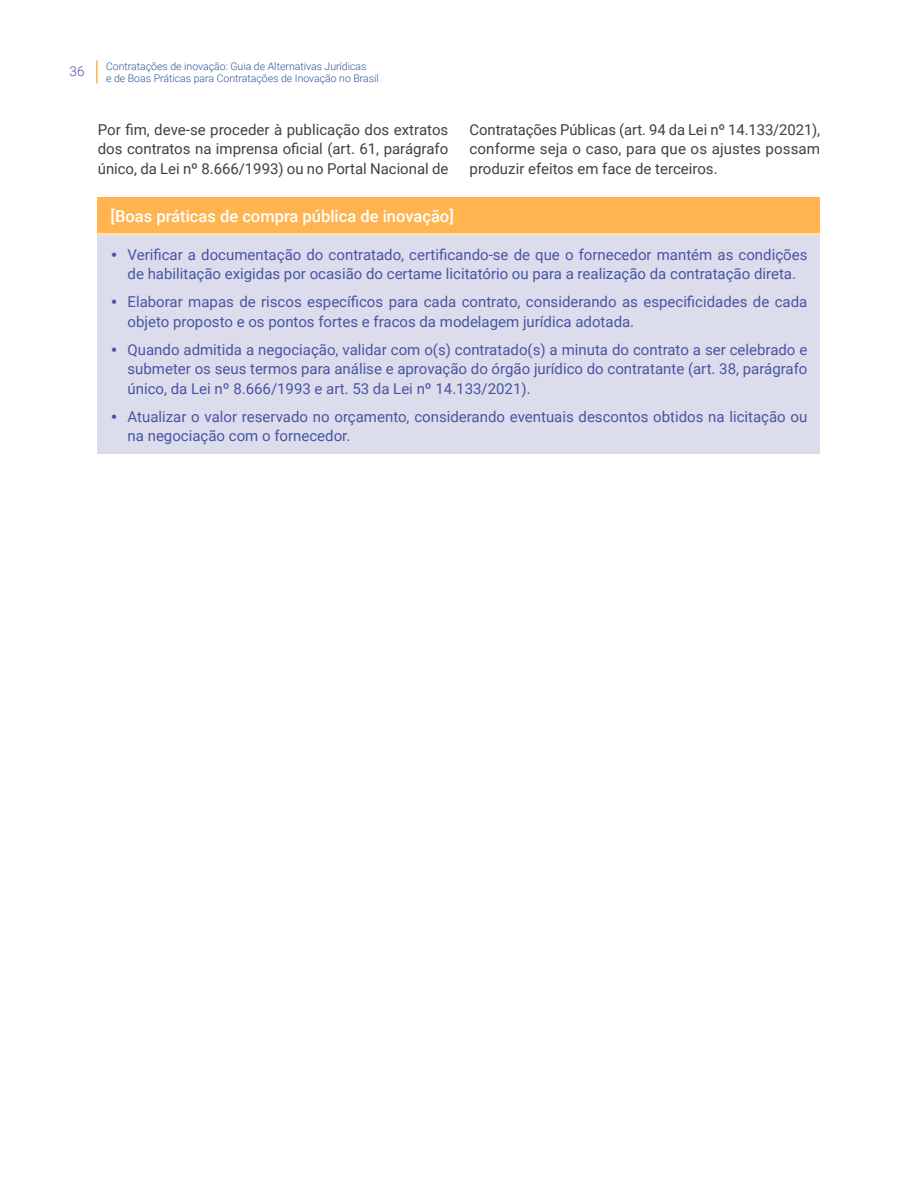
<style>
.page{position:relative;width:918px;height:1188px;background:#fff}
.page>*{position:absolute;margin:0;border:0;box-sizing:border-box;transform-origin:0 0}
.t1{font:500 16.5px "Roboto";color:#fff}
.t2{font:15px/19.5px "Roboto";color:#4953a3}
.t3{font:15px/19.5px "Roboto";color:#414042;text-align:justify}
.t4{font:300 13.5px "Roboto";color:#4953a3}
.t5{font:300 10.5px/12px "Roboto";color:#2f5496}
.s1{font-family:"Gotham";font-weight:500}
</style>
<div class="page">
<hr style="left:96px;top:60px;width:2px;height:23px;background:#ffb450">
<div style="left:98px;top:197px;width:722px;height:37px;background:#ffb450"></div>
<div style="left:98px;top:234px;width:722px;height:220px;background:#dbdded"></div>
<hr style="left:98px;top:233px;width:722px;height:3px;background:#ffe1b9">
<p class="t4" style="left:69px;top:62px;width:17px">36</p>
<p class="t5" style="left:106px;top:60px;width:274px">Contratações de inovação: Guia de Alternativas Jurídicas<br>e de Boas Práticas para Contratações de Inovação no Brasil</p>
<p class="t3" style="left:98px;top:119px;width:352px">Por fim, deve-se proceder à publicação dos extratos dos contratos na imprensa oficial (art. 61, parágrafo único, da Lei nº 8.666/1993) ou no Portal Nacional de</p>
<p class="t3" style="left:470px;top:119px;width:352px">Contratações Públicas (art. 94 da Lei nº 14.133/2021), conforme seja o caso, para que os ajustes possam produzir efeitos em face de terceiros.</p>
<p class="t1" style="left:111px;top:204px;width:345px">[Boas práticas de compra pública de inovação]</p>
<p class="t2" style="left:111px;top:244px;width:698px;text-align:center"><span class="s1">•</span> Verificar a documentação do contratado, certificando-se de que o fornecedor mantém as condições de habilitação exigidas por ocasião do certame licitatório ou para a realização da contratação direta.</p>
<p class="t2" style="left:128px;top:292px;width:681px;text-indent:-17px"><span class="s1">•</span> Elaborar mapas de riscos específicos para cada contrato, considerando as especificidades de cada objeto proposto e os pontos fortes e fracos da modelagem jurídica adotada.</p>
<p class="t2" style="left:128px;top:339px;width:681px;text-align:justify;text-indent:-17px"><span class="s1">•</span> Quando admitida a negociação, validar com o(s) contratado(s) a minuta do contrato a ser celebrado e submeter os seus termos para análise e aprovação do órgão jurídico do contratante (art. 38, parágrafo único, da Lei nº 8.666/1993 e art. 53 da Lei nº 14.133/2021).</p>
<p class="t2" style="left:128px;top:406px;width:681px;text-indent:-17px"><span class="s1">•</span> Atualizar o valor reservado no orçamento, considerando eventuais descontos obtidos na licitação ou na negociação com o fornecedor.</p>
</div>
